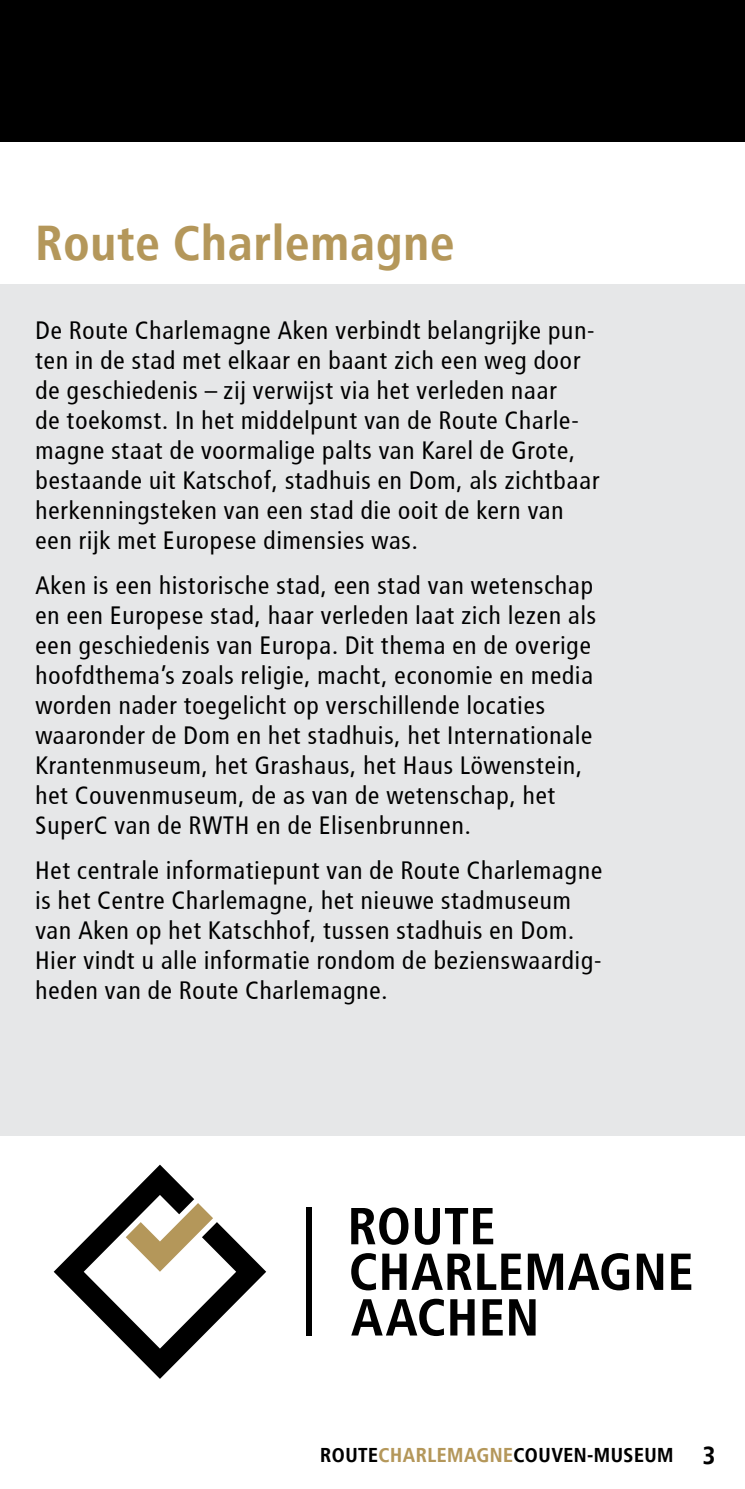
<style>
.page{position:relative;width:745px;height:1489px;background:#fff}
.page>*{position:absolute;margin:0;border:0;box-sizing:border-box;transform-origin:0 0}
.t1{font:700 48.75px "Transit";color:#b4975a}
.t2{font:25px/30px "Transit";color:#000}
.t3{font:700 20px "Transit";color:#000}
.s1{color:#b4975a}
.s2{font-size:25px}
</style>
<div class="page">
<div style="left:0;top:283px;width:744px;height:852px;background:#e6e7e8"></div>
<div style="left:0;top:0;width:744px;height:142px;background:#000"></div>
<svg style="left:54px;top:1164px;width:212px;height:214px"></svg>
<svg style="left:126px;top:1202px;width:87px;height:69px"></svg>
<div style="left:306px;top:1207px;width:5px;height:128px;background:#000"></div>
<svg style="left:351px;top:1253px;width:25px;height:37px"></svg>
<svg style="left:382px;top:1253px;width:89px;height:36px"></svg>
<svg style="left:477px;top:1253px;width:44px;height:36px"></svg>
<svg style="left:527px;top:1253px;width:101px;height:37px"></svg>
<svg style="left:636px;top:1253px;width:26px;height:36px"></svg>
<svg style="left:671px;top:1253px;width:19px;height:36px"></svg>
<svg style="left:351px;top:1298px;width:93px;height:37px"></svg>
<svg style="left:450px;top:1299px;width:24px;height:36px"></svg>
<svg style="left:482px;top:1299px;width:20px;height:36px"></svg>
<svg style="left:509px;top:1299px;width:26px;height:36px"></svg>
<svg style="left:351px;top:1207px;width:57px;height:37px"></svg>
<svg style="left:414px;top:1208px;width:79px;height:36px"></svg>
<h1 class="t1" style="left:35px;top:211px;width:421px">Route Charlemagne</h1>
<p class="t2" style="left:35px;top:317px;width:566px">De Route Charlemagne Aken verbindt belangrijke pun&shy;ten in de stad met elkaar en baant zich een weg door de geschiedenis – zij verwijst via het verleden naar<br>de toekomst. In het middelpunt van de Route Charle&shy;magne staat de voormalige palts van Karel de Grote, bestaande uit Katschof, stadhuis en Dom, als zichtbaar herkenningsteken van een stad die ooit de kern van een rijk met Europese dimensies was.</p>
<p class="t2" style="left:35px;top:572px;width:562px">Aken is een historische stad, een stad van wetenschap en een Europese stad, haar verleden laat zich lezen als een geschiedenis van Europa. Dit thema en de overige hoofdthema’s zoals religie, macht, economie en media worden nader toegelicht op verschillende locaties waaronder de Dom en het stadhuis, het Internationale Krantenmuseum, het Grashaus, het Haus Löwenstein, het Couvenmuseum, de as van de wetenschap, het SuperC van de RWTH en de Elisenbrunnen.</p>
<p class="t2" style="left:35px;top:857px;width:568px">Het centrale informatiepunt van de Route Charlemagne is het Centre Charlemagne, het nieuwe stadmuseum van Aken op het Katschhof, tussen stadhuis en Dom.<br>Hier vindt u alle informatie rondom de bezienswaardig&shy;heden van de Route Charlemagne.</p>
<p class="t3" style="left:320px;top:1441px;width:397px">ROUTE<span class="s1">CHARLEMAGNE</span>COUVEN-MUSEUM <span class="s2">3</span></p>
</div>
